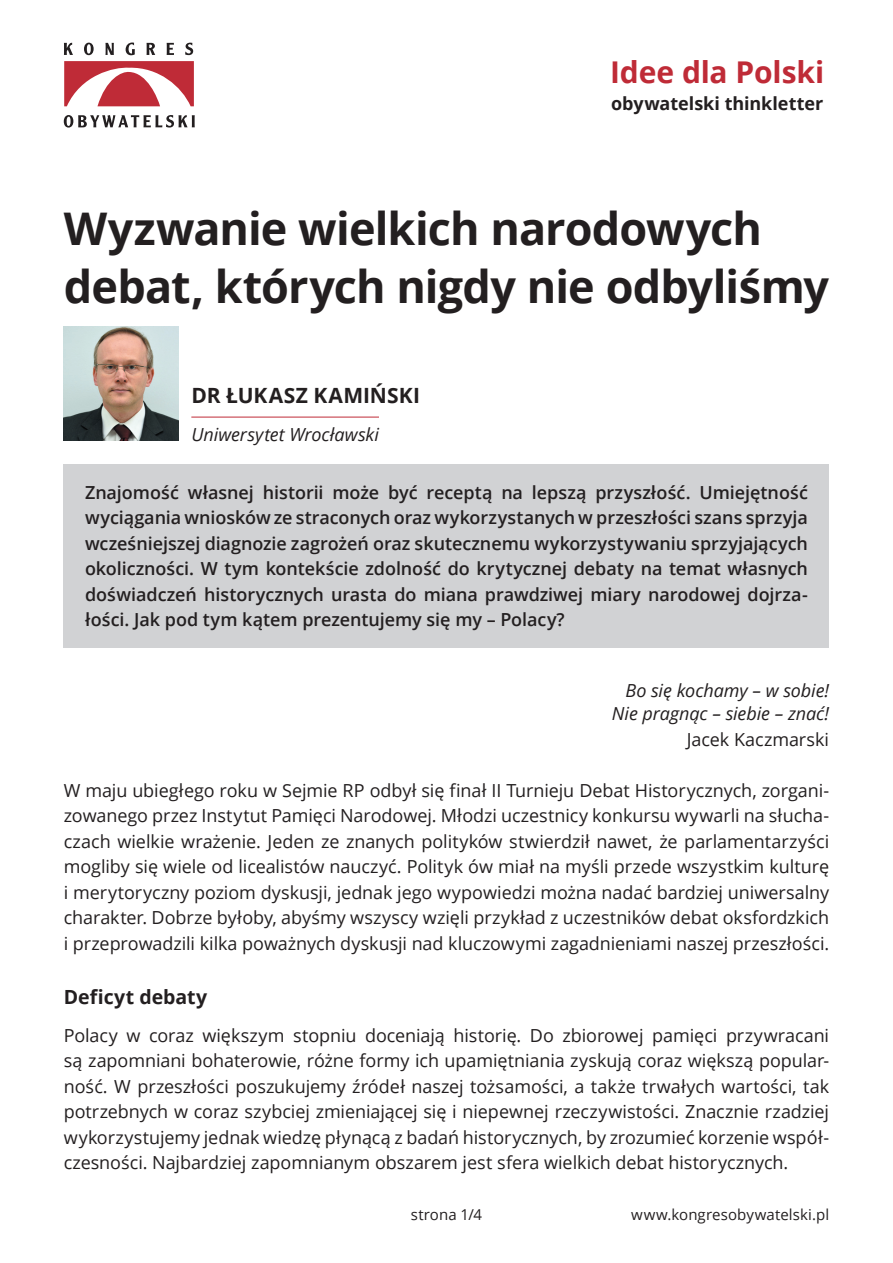
<style>
.page{position:relative;width:893px;height:1263px;background:#fff}
.page>*{position:absolute;margin:0;border:0;box-sizing:border-box;transform-origin:0 0}
.t1{font:700 45px/58.5px "Open Sans";letter-spacing:-.02em;color:#231f20}
.t2{font:700 30px "Open Sans";letter-spacing:-.005em;color:#bf2b37}
.t3{font:700 21px "Open Sans";letter-spacing:.01em;color:#231f20}
.t4{font:700 19.5px "Open Sans";color:#231f20}
.t5{font:18px/25.5px "Open Sans";letter-spacing:-.005em;color:#231f20;text-align:justify}
.t6{font:600 18px/25.5px "Open Sans";letter-spacing:-.005em;color:#231f20;text-align:justify}
.t7{font:italic 18px/23.4px "Open Sans";letter-spacing:-.005em;color:#231f20;text-align:right}
.t8{font:700 18px "Open Sans";color:#231f20}
.t9{font:15px "Open Sans";letter-spacing:.005em;color:#231f20}
</style>
<div class="page">
<svg style="left:64px;top:43px;width:9px;height:12px"></svg>
<svg style="left:84px;top:43px;width:10px;height:12px"></svg>
<svg style="left:105px;top:43px;width:9px;height:12px"></svg>
<svg style="left:126px;top:43px;width:9px;height:12px"></svg>
<svg style="left:147px;top:43px;width:8px;height:12px"></svg>
<svg style="left:167px;top:43px;width:7px;height:12px"></svg>
<svg style="left:185px;top:43px;width:8px;height:12px"></svg>
<svg style="left:64px;top:115px;width:131px;height:13px"></svg>
<svg style="left:64px;top:61px;width:130px;height:45px"></svg>
<img style="left:64px;top:326px;width:115px;height:115px">
<hr style="left:191px;top:417px;width:188px;height:1px;background:#bf2b37">
<div style="left:64px;top:464px;width:765px;height:184px;background:#d1d2d4"></div>
<h2 class="t2" style="left:610px;top:51px;width:216px">Idee dla Polski</h2>
<p class="t8" style="left:611px;top:91px;width:214px">obywatelski thinkletter</p>
<h1 class="t1" style="left:64px;top:198px;width:767px">Wyzwanie wielkich narodowych debat, których nigdy nie odbyliśmy</h1>
<p class="t3" style="left:191px;top:380px;width:230px">DR ŁUKASZ KAMIŃSKI</p>
<p class="t7" style="left:191px;top:422px;width:189px">Uniwersytet Wrocławski</p>
<p class="t6" style="left:85px;top:479px;width:724px">Znajomość własnej historii może być receptą na lepszą przyszłość. Umiejętność wyciągania wniosków ze straconych oraz wykorzystanych w przeszłości szans sprzyja wcześniejszej diagnozie zagrożeń oraz skutecznemu wykorzystywaniu sprzyjających okoliczności. W tym kontekście zdolność do krytycznej debaty na temat własnych doświadczeń historycznych urasta do miana prawdziwej miary narodowej dojrza&shy;łości. Jak pod tym kątem prezentujemy się my – Polacy?</p>
<p class="t7" style="left:612px;top:678px;width:219px">Bo się kochamy – w sobie!<br>Nie pragnąc – siebie – znać!</p>
<p class="t5" style="left:687px;top:726px;width:144px">Jacek Kaczmarski</p>
<p class="t5" style="left:64px;top:777px;width:767px">W maju ubiegłego roku w Sejmie RP odbył się finał II Turnieju Debat Historycznych, zorgani&shy;zowanego przez Instytut Pamięci Narodowej. Młodzi uczestnicy konkursu wywarli na słucha&shy;czach wielkie wrażenie. Jeden ze znanych polityków stwierdził nawet, że parlamentarzyści mogliby się wiele od licealistów nauczyć. Polityk ów miał na myśli przede wszystkim kulturę i merytoryczny poziom dyskusji, jednak jego wypowiedzi można nadać bardziej uniwersalny charakter. Dobrze byłoby, abyśmy wszyscy wzięli przykład z uczestników debat oksfordzkich i przeprowadzili kilka poważnych dyskusji nad kluczowymi zagadnieniami naszej przeszłości.</p>
<p class="t4" style="left:64px;top:983px;width:145px">Deficyt debaty</p>
<p class="t5" style="left:64px;top:1022px;width:767px">Polacy w coraz większym stopniu doceniają historię. Do zbiorowej pamięci przywracani są zapomniani bohaterowie, różne formy ich upamiętniania zyskują coraz większą popular&shy;ność. W przeszłości poszukujemy źródeł naszej tożsamości, a także trwałych wartości, tak potrzebnych w coraz szybciej zmieniającej się i niepewnej rzeczywistości. Znacznie rzadziej wykorzystujemy jednak wiedzę płynącą z badań historycznych, by zrozumieć korzenie współ&shy;czesności. Najbardziej zapomnianym obszarem jest sfera wielkich debat historycznych.</p>
<p class="t9" style="left:411px;top:1205px;width:73px">strona 1/4</p>
<p class="t9" style="left:631px;top:1205px;width:199px">www.kongresobywatelski.pl</p>
</div>
